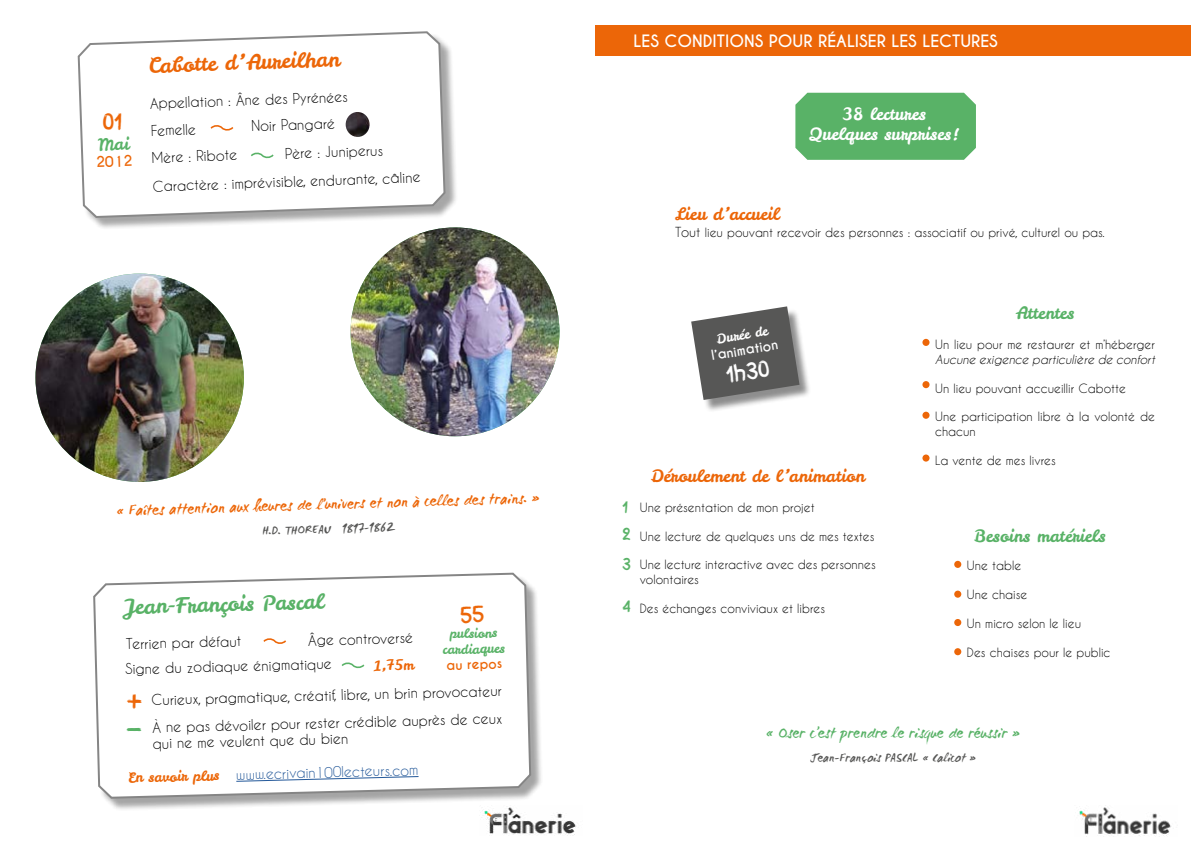
<style>
.page{position:relative;width:1191px;height:842px;background:#fff}
.page>*{position:absolute;margin:0;border:0;box-sizing:border-box;transform-origin:0 0}
.t1{font:21px "Leckerli One";color:#59b267}
.t2{font:21px "Leckerli One";color:#ec6608}
.t3{font:21px "Brushy Cre";color:#fff}
.t4{font:17px "Leckerli One";color:#ec6608}
.t5{font:17px/20.4px "Leckerli One";color:#fff;text-align:center}
.t6{font:17px "Leckerli One";color:#59b267}
.t7{font:16px "WC Mano Negra Bta";color:#ec6608}
.t8{font:700 16px "Caviar Dreams";color:#fff}
.t9{font:16px "WC Mano Negra Bta";color:#59b267}
.t10{font:15px/26.9px "Brushy Cre";color:#59b267}
.t11{font:14px/26.2px "Caviar Dreams";color:#000}
.t12{font:14px "Caviar Dreams";color:#275b9b}
.t13{font:14px "Leckerli One";color:#ec6608}
.t14{font:700 14px "Caviar Dreams";color:#ec6608}
.t15{font:13px "WC Mano Negra Bta";color:#575756}
.t16{font:13px/15.6px "Leckerli One";color:#59b267;text-align:center}
.t17{font:700 13px "Caviar Dreams";color:#fff}
.t18{font:700 13px "Caviar Dreams";color:#ec6608}
.t19{font:13px "Leckerli One";color:#fff}
.t20{font:12px/14.4px "Caviar Dreams";color:#000}
.t21{font:italic 12px "Caviar Dreams";color:#000}
.s1{font-family:"Leckerli One";color:#ec6608}
.s2{font-size:13px}
</style>
<div class="page">
<img style="left:35px;top:274px;width:209px;height:208px;border-radius:104px">
<img style="left:484px;top:811px;width:92px;height:25px">
<img style="left:1079px;top:807px;width:92px;height:29px">
<div style="left:79px;top:33px;width:379px;height:198px;background:#000;opacity:.75"></div>
<svg style="left:77px;top:31px;width:369px;height:188px"></svg>
<img style="left:345px;top:112px;width:25px;height:25px">
<svg style="left:209px;top:123px;width:26px;height:8px"></svg>
<svg style="left:249px;top:150px;width:26px;height:8px"></svg>
<div style="left:95px;top:574px;width:449px;height:237px;background:#000;opacity:.75"></div>
<svg style="left:93px;top:572px;width:439px;height:228px"></svg>
<svg style="left:262px;top:636px;width:26px;height:8px"></svg>
<svg style="left:340px;top:660px;width:26px;height:8px"></svg>
<svg style="left:235px;top:775px;width:184px;height:7px"></svg>
<img style="left:350px;top:227px;width:209px;height:209px;border-radius:104px">
<div style="left:922px;top:339px;width:7px;height:7px;background:#ec6608;border-radius:50%"></div>
<div style="left:922px;top:381px;width:7px;height:7px;background:#ec6608;border-radius:50%"></div>
<div style="left:922px;top:412px;width:7px;height:7px;background:#ec6608;border-radius:50%"></div>
<div style="left:922px;top:454px;width:7px;height:8px;background:#ec6608;border-radius:50%"></div>
<div style="left:693px;top:308px;width:119px;height:104px;background:#000;opacity:.45"></div>
<svg style="left:691px;top:306px;width:108px;height:94px;background:#767675"></svg>
<div style="left:954px;top:561px;width:7px;height:7px;background:#ec6608;border-radius:50%"></div>
<div style="left:954px;top:591px;width:7px;height:7px;background:#ec6608;border-radius:50%"></div>
<div style="left:954px;top:619px;width:7px;height:7px;background:#ec6608;border-radius:50%"></div>
<div style="left:954px;top:648px;width:7px;height:7px;background:#ec6608;border-radius:50%"></div>
<div style="left:595px;top:26px;width:596px;height:30px;background:#ec6608"></div>
<div style="left:795px;top:93px;width:181px;height:67px;background:#59b267"></div>
<svg style="left:103px;top:113px;width:19px;height:17px"></svg>
<svg style="left:98px;top:136px;width:33px;height:15px"></svg>
<svg style="left:461px;top:605px;width:23px;height:18px"></svg>
<svg style="left:127px;top:728px;width:14px;height:3px"></svg>
<svg style="left:127px;top:694px;width:15px;height:15px"></svg>
<p class="t14" style="left:96px;top:154px;width:38px;rotate:-2deg">2012</p>
<h1 class="t2" style="left:148px;top:51px;width:193px;rotate:-2deg">Cabotte d’Aureilhan</h1>
<p class="t11" style="left:250px;top:87px;width:99px;text-indent:-101px;rotate:-2deg">Appellation : Âne des Pyrénées<br>Noir Pangaré</p>
<p class="t11" style="left:150px;top:117px;width:87px;line-height:27.2px;rotate:-2deg">Femelle<br>Mère : Ribote</p>
<p class="t11" style="left:284px;top:140px;width:100px;rotate:-2deg">Père : Juniperus</p>
<p class="t11" style="left:152px;top:173px;width:269px;rotate:-2deg">Caractère : imprévisible, endurante, câline</p>
<h3 class="t7" style="left:116px;top:501px;width:425px;rotate:-2deg">« Faîtes attention aux heures de l’univers et non à celles des trains. »</h3>
<p class="t15" style="left:262px;top:523px;width:135px;rotate:-2deg">H.D. THOREAU 1817-1862</p>
<h1 class="t1" style="left:125px;top:592px;width:200px;rotate:-1deg">Jean-François Pascal</h1>
<p class="t11" style="left:125px;top:631px;width:117px;rotate:-2deg">Terrien par défaut</p>
<p class="t11" style="left:124px;top:636px;width:290px;line-height:22.6px;text-indent:183px;rotate:-2deg">Âge controversé<br>Signe du zodiaque énigmatique</p>
<p class="t13" style="left:374px;top:656px;width:42px;rotate:-2deg">1,75m</p>
<p class="t16" style="left:442px;top:626px;width:64px;rotate:-2deg">pulsions cardiaques</p>
<p class="t18" style="left:446px;top:657px;width:57px;rotate:-2deg">au repos</p>
<p class="t11" style="left:151px;top:688px;width:352px;rotate:-2deg">Curieux, pragmatique, créatif, libre, un brin provocateur</p>
<p class="t11" style="left:152px;top:721px;width:352px;line-height:15.3px;rotate:-2deg">À ne pas dévoiler pour rester crédible auprès de ceux qui ne me veulent que du bien</p>
<p class="t12" style="left:128px;top:771px;width:292px;rotate:-2deg"><span class="s1">En savoir plus</span> www.ecrivain100lecteurs.com</p>
<h3 class="t8" style="left:633px;top:31px;width:366px">LES CONDITIONS POUR RÉALISER LES LECTURES</h3>
<h2 class="t4" style="left:675px;top:203px;width:105px">Lieu d’accueil</h2>
<h2 class="t5" style="left:809px;top:103px;width:152px">38 lectures<br>Quelques surprises!</h2>
<p class="t20" style="left:675px;top:225px;width:431px"><span class="s2">Tout</span> lieu pouvant recevoir des personnes : associatif ou privé, culturel ou pas.</p>
<p class="t19" style="left:715px;top:330px;width:53px;rotate:-9deg">Durée de</p>
<p class="t17" style="left:710px;top:347px;width:69px;rotate:-9deg">l’animation</p>
<h1 class="t3" style="left:724px;top:360px;width:45px;rotate:-9deg">1h30</h1>
<p class="t10" style="left:623px;top:493px;width:10px">1<br>2</p>
<p class="t10" style="left:623px;top:551px;width:10px">3</p>
<p class="t10" style="left:623px;top:593px;width:10px">4</p>
<h2 class="t4" style="left:650px;top:464px;width:216px">Déroulement de l ’animation</h2>
<p class="t20" style="left:640px;top:500px;width:176px">Une présentation de mon projet</p>
<p class="t20" style="left:640px;top:529px;width:236px">Une lecture de quelques uns de mes textes</p>
<p class="t20" style="left:640px;top:557px;width:237px">Une lecture interactive avec des personnes volontaires</p>
<p class="t20" style="left:640px;top:601px;width:187px">Des échanges conviviaux et libres</p>
<h2 class="t6" style="left:1016px;top:302px;width:60px">Attentes</h2>
<p class="t20" style="left:935px;top:337px;width:221px">Un lieu pour me restaurer et m’héberger</p>
<p class="t21" style="left:935px;top:352px;width:221px">Aucune exigence particulière de confort</p>
<p class="t20" style="left:935px;top:380px;width:192px">Un lieu pouvant accueillir Cabotte</p>
<p class="t20" style="left:935px;top:409px;width:221px">Une participation libre à la volonté de chacun</p>
<p class="t20" style="left:935px;top:452px;width:122px">La vente de mes livres</p>
<h2 class="t6" style="left:974px;top:524px;width:133px">Besoins matériels</h2>
<p class="t20" style="left:967px;top:558px;width:56px">Une table</p>
<p class="t20" style="left:967px;top:587px;width:62px">Une chaise</p>
<p class="t20" style="left:967px;top:616px;width:116px">Un micro selon le lieu</p>
<p class="t20" style="left:967px;top:645px;width:145px">Des chaises pour le public</p>
<h3 class="t9" style="left:766px;top:722px;width:256px">« Oser c’est prendre le risque de réussir »</h3>
<p class="t15" style="left:810px;top:749px;width:168px">Jean-François PASCAL « Calicot »</p>
</div>
